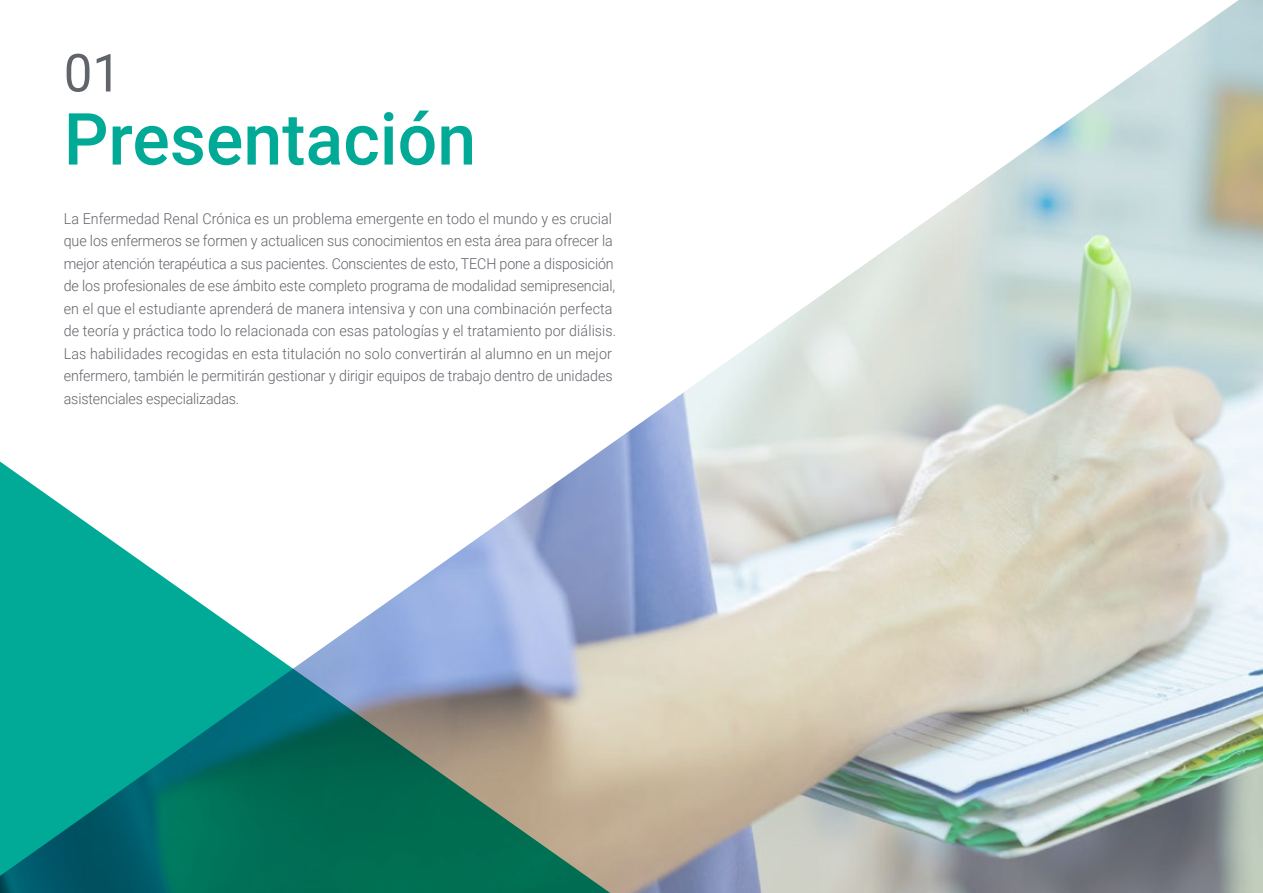
<style>
.page{position:relative;width:1263px;height:893px;background:#fff}
.page>*{position:absolute;margin:0;border:0;box-sizing:border-box;transform-origin:0 0}
.t1{font:500 72px "Roboto";color:#00aa97}
.t2{font:52.5px "Roboto";color:#61646a}
.t3{font:300 15px/22.5px "Roboto";letter-spacing:-.005em;color:#61646a;scale:.95 1}
</style>
<div class="page">
<img style="left:608px;top:0;width:655px;height:893px">
<svg style="left:0;top:446px;width:640px;height:447px"></svg>
<h2 class="t2" style="left:64px;top:36px;width:59px">01</h2>
<h1 class="t1" style="left:64px;top:89px;width:414px">Presentación</h1>
<p class="t3" style="left:64px;top:207px;width:583px">La Enfermedad Renal Crónica es un problema emergente en todo el mundo y es crucial que los enfermeros se formen y actualicen sus conocimientos en esta área para ofrecer la mejor atención terapéutica a sus pacientes. Conscientes de esto, TECH pone a disposición de los profesionales de ese ámbito este completo programa de modalidad semipresencial, en el que el estudiante aprenderá de manera intensiva y con una combinación perfecta de teoría y práctica todo lo relacionada con esas patologías y el tratamiento por diálisis.<br>Las habilidades recogidas en esta titulación no solo convertirán al alumno en un mejor enfermero, también le permitirán gestionar y dirigir equipos de trabajo dentro de unidades asistenciales especializadas.</p>
</div>
